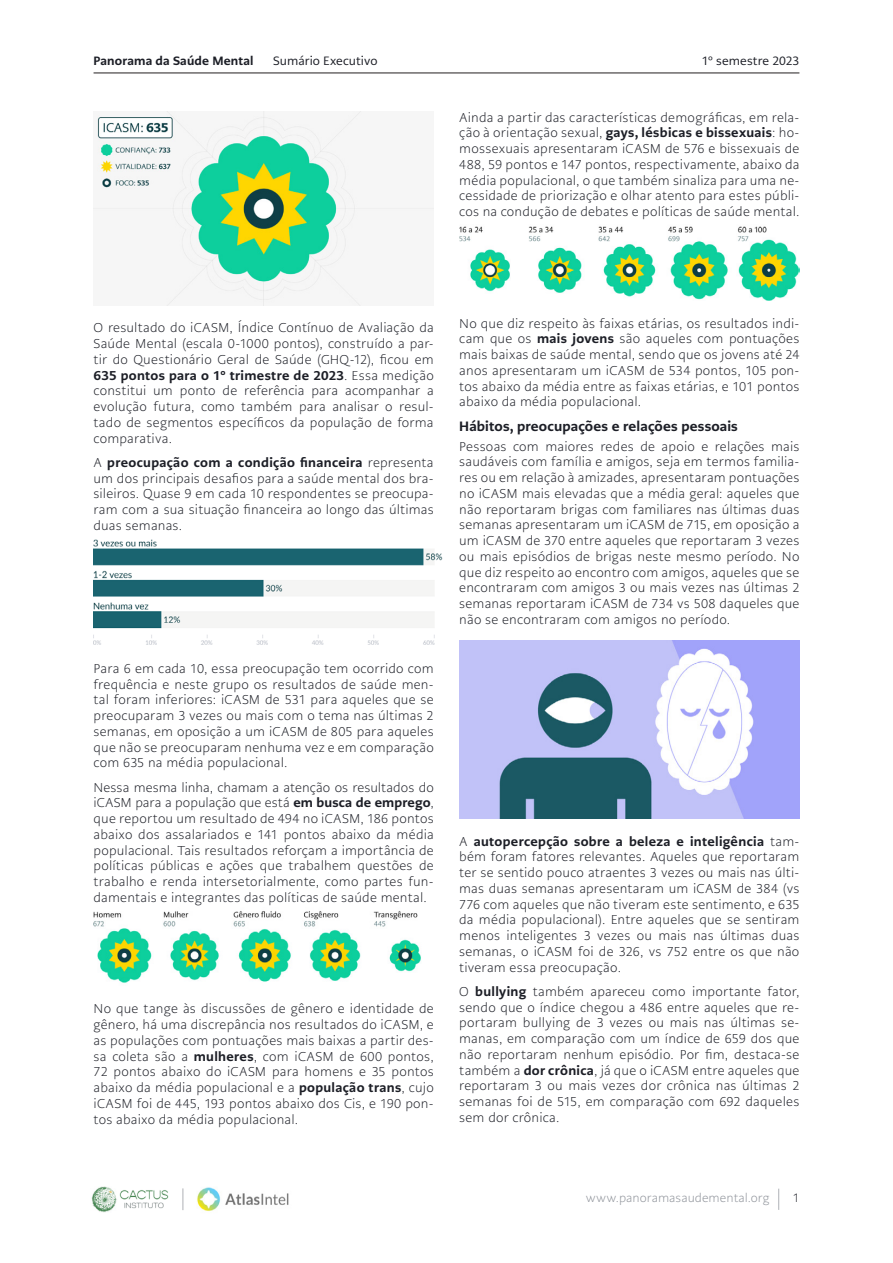
<style>
.page{position:relative;width:893px;height:1263px;background:#fff}
.page>*{position:absolute;margin:0;border:0;box-sizing:border-box;transform-origin:0 0}
.t1{font:800 13.5px "PMN Caecilia Sans Text";letter-spacing:.01em;color:#1c1e26}
.Paragraph_Sumário{font:300 12.75px/15.8px "PMN Caecilia Sans Text";letter-spacing:.02em;color:#1c1e26;text-align:justify}
.t2{font:12px "PMN Caecilia Sans Text";letter-spacing:.005em;color:#1c1e26}
.section_footer{font:300 12px "PMN Caecilia Sans Text";letter-spacing:.005em;color:#8e9299}
.t3{font:800 12px "PMN Caecilia Sans Text";letter-spacing:.01em;color:#1c1e26}
.t4{font:300 12px "PMN Caecilia Sans Text";color:#1c1e26}
.s1{font-weight:800}
</style>
<div class="page">
<hr style="left:94px;top:73px;width:705px;height:1px;background:#231f20">
<img style="left:197px;top:1187px;width:92px;height:24px">
<svg style="left:183px;top:1188px;width:1px;height:22px"></svg>
<img style="left:119px;top:1190px;width:50px;height:19px">
<img style="left:91px;top:1186px;width:26px;height:26px">
<img style="left:94px;top:112px;width:340px;height:193px">
<img style="left:94px;top:539px;width:349px;height:106px">
<img style="left:94px;top:911px;width:327px;height:72px">
<img style="left:459px;top:226px;width:340px;height:74px">
<img style="left:459px;top:640px;width:340px;height:179px">
<svg style="left:778px;top:1189px;width:1px;height:21px"></svg>
<p class="t3" style="left:94px;top:53px;width:161px">Panorama da Saúde Mental</p>
<p class="t2" style="left:273px;top:53px;width:106px">Sumário Executivo</p>
<p class="t2" style="left:702px;top:53px;width:99px">1º semestre 2023</p>
<p class="Paragraph_Sumário" style="left:459px;top:109px;width:342px">Ainda a partir das características demográficas, em rela&shy;ção à orientação sexual, <span class="s1">gays, lésbicas e bissexuais</span>: ho&shy;mossexuais apresentaram iCASM de 576 e bissexuais de 488, 59 pontos e 147 pontos, respectivamente, abaixo da média populacional, o que também sinaliza para uma ne&shy;cessidade de priorização e olhar atento para estes públi&shy;cos na condução de debates e políticas de saúde mental.</p>
<p class="Paragraph_Sumário" style="left:94px;top:320px;width:342px">O resultado do iCASM, Índice Contínuo de Avaliação da Saúde Mental (escala 0-1000 pontos), construído a par&shy;tir do Questionário Geral de Saúde (GHQ-12), ficou em <span class="s1">635 pontos para o 1º trimestre de 2023</span>. Essa medição constitui um ponto de referência para acompanhar a evolução futura, como também para analisar o resul&shy;tado de segmentos específicos da população de forma comparativa.</p>
<p class="Paragraph_Sumário" style="left:94px;top:454px;width:342px">A <span class="s1">preocupação com a condição financeira</span> representa um dos principais desafios para a saúde mental dos bra&shy;sileiros. Quase 9 em cada 10 respondentes se preocupa&shy;ram com a sua situação financeira ao longo das últimas duas semanas.</p>
<p class="Paragraph_Sumário" style="left:94px;top:660px;width:342px">Para 6 em cada 10, essa preocupação tem ocorrido com frequência e neste grupo os resultados de saúde men&shy;tal foram inferiores: iCASM de 531 para aqueles que se preocuparam 3 vezes ou mais com o tema nas últimas 2 semanas, em oposição a um iCASM de 805 para aqueles que não se preocuparam nenhuma vez e em comparação com 635 na média populacional.</p>
<p class="Paragraph_Sumário" style="left:94px;top:779px;width:342px">Nessa mesma linha, chamam a atenção os resultados do iCASM para a população que está <span class="s1">em busca de emprego</span>, que reportou um resultado de 494 no iCASM, 186 pontos abaixo dos assalariados e 141 pontos abaixo da média populacional. Tais resultados reforçam a importância de políticas públicas e ações que trabalhem questões de trabalho e renda intersetorialmente, como partes fun&shy;damentais e integrantes das políticas de saúde mental.</p>
<p class="Paragraph_Sumário" style="left:94px;top:1001px;width:342px">No que tange às discussões de gênero e identidade de gênero, há uma discrepância nos resultados do iCASM, e as populações com pontuações mais baixas a partir des&shy;sa coleta são a <span class="s1">mulheres</span>, com iCASM de 600 pontos, 72 pontos abaixo do iCASM para homens e 35 pontos abaixo da média populacional e a <span class="s1">população trans</span>, cujo iCASM foi de 445, 193 pontos abaixo dos Cis, e 190 pon&shy;tos abaixo da média populacional.</p>
<p class="Paragraph_Sumário" style="left:459px;top:315px;width:342px">No que diz respeito às faixas etárias, os resultados indi&shy;cam que os <span class="s1">mais jovens</span> são aqueles com pontuações mais baixas de saúde mental, sendo que os jovens até 24 anos apresentaram um iCASM de 534 pontos, 105 pon&shy;tos abaixo da média entre as faixas etárias, e 101 pontos abaixo da média populacional.</p>
<h6 class="t1" style="left:459px;top:417px;width:280px">Hábitos, preocupações e relações pessoais</h6>
<p class="Paragraph_Sumário" style="left:459px;top:438px;width:342px">Pessoas com maiores redes de apoio e relações mais saudáveis com família e amigos, seja em termos familia&shy;res ou em relação à amizades, apresentaram pontuações no iCASM mais elevadas que a média geral: aqueles que não reportaram brigas com familiares nas últimas duas semanas apresentaram um iCASM de 715, em oposição a um iCASM de 370 entre aqueles que reportaram 3 vezes ou mais episódios de brigas neste mesmo período. No que diz respeito ao encontro com amigos, aqueles que se encontraram com amigos 3 ou mais vezes nas últimas 2 semanas reportaram iCASM de 734 vs 508 daqueles que não se encontraram com amigos no período.</p>
<p class="Paragraph_Sumário" style="left:459px;top:833px;width:342px">A <span class="s1">autopercepção sobre a beleza e inteligência</span> tam&shy;bém foram fatores relevantes. Aqueles que reportaram ter se sentido pouco atraentes 3 vezes ou mais nas últi&shy;mas duas semanas apresentaram um iCASM de 384 (vs 776 com aqueles que não tiveram este sentimento, e 635 da média populacional). Entre aqueles que se sentiram menos inteligentes 3 vezes ou mais nas últimas duas semanas, o iCASM foi de 326, vs 752 entre os que não tiveram essa preocupação.</p>
<p class="Paragraph_Sumário" style="left:459px;top:983px;width:342px">O <span class="s1">bullying</span> também apareceu como importante fator, sendo que o índice chegou a 486 entre aqueles que re&shy;portaram bullying de 3 vezes ou mais nas últimas se&shy;manas, em comparação com um índice de 659 dos que não reportaram nenhum episódio. Por fim, destaca-se também a <span class="s1">dor crônica</span>, já que o iCASM entre aqueles que reportaram 3 ou mais vezes dor crônica nas últimas 2 semanas foi de 515, em comparação com 692 daqueles sem dor crônica.</p>
<p class="section_footer" style="left:586px;top:1190px;width:185px">www.panoramasaudemental.org</p>
<p class="t4" style="left:793px;top:1190px;width:8px">1</p>
</div>
